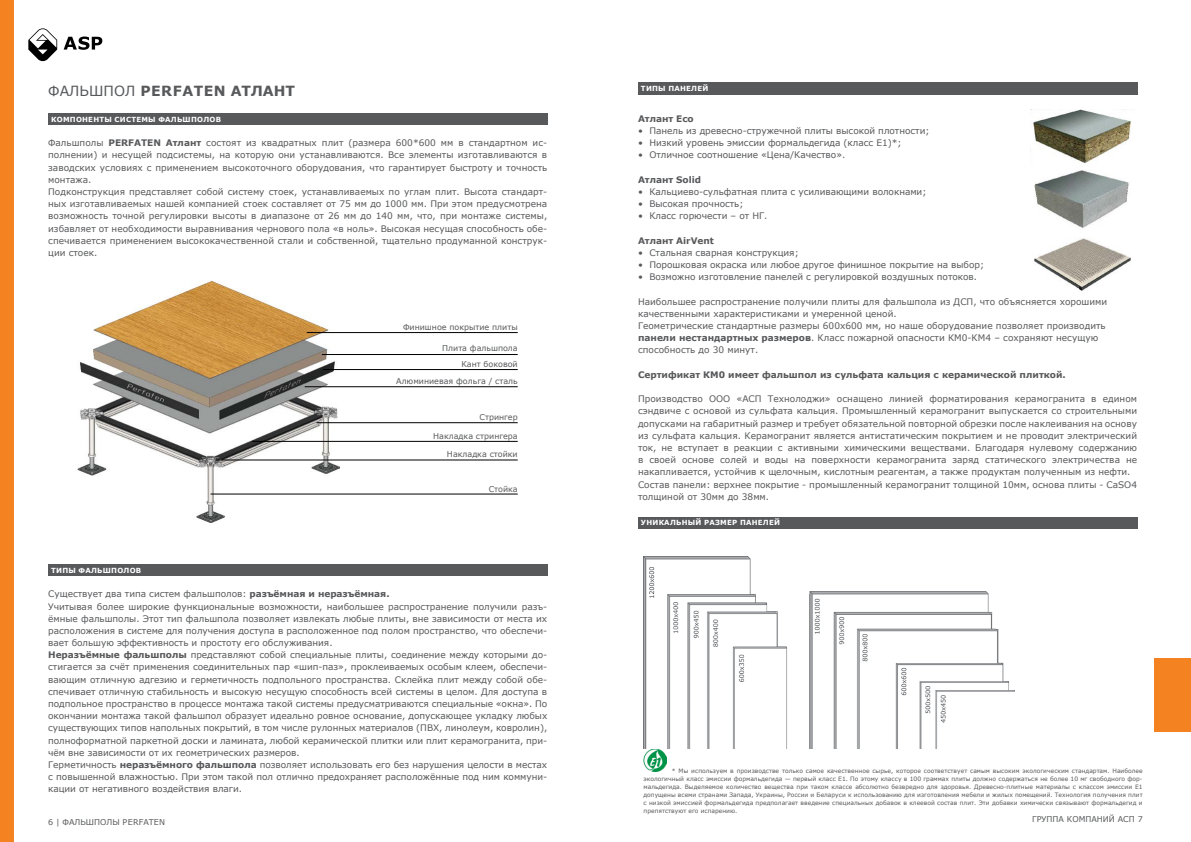
<style>
.page{position:relative;width:1191px;height:842px;background:#fff}
.page>*{position:absolute;margin:0;border:0;box-sizing:border-box;transform-origin:0 0}
.t1{font:700 14px "Verdana";letter-spacing:.035em;color:#58595b}
.t2{font:9px/12.2px "Verdana";color:#58595b}
.t3{font:700 9px "Verdana";color:#58595b}
.t4{font:8px/16.1px "Verdana";color:#58595b;text-align:right}
.t5{font:700 7px "Verdana";letter-spacing:.035em;color:#fff}
.t6{font:6px/8px "Verdana";color:#58595b;text-align:justify}
.s1{font-weight:400}
.s2{font-weight:700}
</style>
<div class="page">
<div style="left:48px;top:113px;width:499px;height:12px;background:#58595b"></div>
<img style="left:78px;top:280px;width:261px;height:242px">
<hr style="left:307px;top:332px;width:211px;height:1px;background:#000">
<hr style="left:322px;top:354px;width:196px;height:1px;background:#000">
<hr style="left:323px;top:369px;width:195px;height:1px;background:#000">
<hr style="left:305px;top:386px;width:213px;height:1px;background:#000">
<hr style="left:316px;top:422px;width:202px;height:1px;background:#000">
<hr style="left:252px;top:441px;width:266px;height:1px;background:#000">
<hr style="left:210px;top:494px;width:308px;height:1px;background:#000">
<div style="left:48px;top:564px;width:499px;height:12px;background:#58595b"></div>
<hr style="left:215px;top:460px;width:303px;height:1px;background:#000">
<img style="left:1030px;top:110px;width:101px;height:181px">
<img style="left:643px;top:749px;width:23px;height:22px">
<div style="left:638px;top:82px;width:499px;height:12px;background:#58595b"></div>
<div style="left:638px;top:517px;width:499px;height:11px;background:#58595b"></div>
<img style="left:643px;top:556px;width:371px;height:193px">
<svg style="left:64px;top:37px;width:38px;height:13px"></svg>
<svg style="left:28px;top:28px;width:29px;height:33px"></svg>
<div style="left:1154px;top:658px;width:37px;height:73px;background:#f58220"></div>
<div style="left:0;top:0;width:14px;height:842px;background:#f58220"></div>
<h1 class="t1" style="left:48px;top:81px;width:248px"><span class="s1">ФАЛЬШПОЛ</span> PERFATEN АТЛАНТ</h1>
<p class="t5" style="left:51px;top:114px;width:171px">КОМПОНЕНТЫ СИСТЕМЫ ФАЛЬШПОЛОВ</p>
<p class="t2" style="left:48px;top:137px;width:500px">Фальшполы <span class="s2">PERFATEN Атлант</span> состоят из квадратных плит (размера 600*600 мм в стандартном ис&shy;полнении) и несущей подсистемы, на которую они устанавливаются. Все элементы изготавливаются в заводских условиях с применением высокоточного оборудования, что гарантирует быстроту и точность монтажа.<br>Подконструкция представляет собой систему стоек, устанавливаемых по углам плит. Высота стандарт&shy;ных изготавливаемых нашей компанией стоек составляет от 75 мм до 1000 мм. При этом предусмотрена возможность точной регулировки высоты в диапазоне от 26 мм до 140 мм, что, при монтаже системы, избавляет от необходимости выравнивания чернового пола «в ноль». Высокая несущая способность обе&shy;спечивается применением высококачественной стали и собственной, тщательно продуманной конструк&shy;ции стоек.</p>
<p class="t4" style="left:403px;top:319px;width:116px">Финишное покрытие плиты</p>
<p class="t4" style="left:396px;top:340px;width:123px">Плита фальшпола<br>Кант боковой<br>Алюминиевая фольга / сталь</p>
<p class="t4" style="left:479px;top:409px;width:40px">Стрингер</p>
<p class="t4" style="left:433px;top:428px;width:86px">Накладка стрингера</p>
<p class="t4" style="left:447px;top:446px;width:72px">Накладка стойки</p>
<p class="t5" style="left:51px;top:565px;width:92px">ТИПЫ ФАЛЬШПОЛОВ</p>
<p class="t4" style="left:488px;top:481px;width:31px">Стойка</p>
<p class="t2" style="left:48px;top:588px;width:500px">Существует два типа систем фальшполов: <span class="s2">разъёмная и неразъёмная.<br></span>Учитывая более широкие функциональные возможности, наибольшее распространение получили разъ&shy;ёмные фальшполы. Этот тип фальшпола позволяет извлекать любые плиты, вне зависимости от места их расположения в системе для получения доступа в расположенное под полом пространство, что обеспечи&shy;вает большую эффективность и простоту его обслуживания.<br><span class="s2">Неразъёмные фальшполы</span> представляют собой специальные плиты, соединение между которыми до&shy;стигается за счёт применения соединительных пар «шип-паз», проклеиваемых особым клеем, обеспечи&shy;вающим отличную адгезию и герметичность подпольного пространства. Склейка плит между собой обе&shy;спечивает отличную стабильность и высокую несущую способность всей системы в целом. Для доступа в подпольное пространство в процессе монтажа такой системы предусматриваются специальные «окна». По окончании монтажа такой фальшпол образует идеально ровное основание, допускающее укладку любых существующих типов напольных покрытий, в том числе рулонных материалов (ПВХ, линолеум, ковролин), полноформатной паркетной доски и ламината, любой керамической плитки или плит керамогранита, при&shy;чём вне зависимости от их геометрических размеров.<br>Герметичность <span class="s2">неразъёмного фальшпола</span> позволяет использовать его без нарушения целости в местах с повышенной влажностью. При этом такой пол отлично предохраняет расположённые под ним коммуни&shy;кации от негативного воздействия влаги.</p>
<p class="t4" style="left:48px;top:814px;width:119px">6 | ФАЛЬШПОЛЫ PERFATEN</p>
<p class="t5" style="left:641px;top:83px;width:69px">ТИПЫ ПАНЕЛЕЙ</p>
<p class="t3" style="left:638px;top:112px;width:57px">Атлант Eco</p>
<p class="t2" style="left:638px;top:125px;width:293px">• Панель из древесно-стружечной плиты высокой плотности;</p>
<p class="t2" style="left:638px;top:137px;width:265px">• Низкий уровень эмиссии формальдегида (класс Е1)*;</p>
<p class="t2" style="left:638px;top:149px;width:209px">• Отличное соотношение «Цена/Качество».</p>
<p class="t3" style="left:638px;top:173px;width:65px">Атлант Solid</p>
<p class="t2" style="left:638px;top:186px;width:290px">• Кальциево-сульфатная плита с усиливающими волокнами;</p>
<p class="t2" style="left:638px;top:198px;width:107px">• Высокая прочность;</p>
<p class="t2" style="left:638px;top:210px;width:131px">• Класс горючести – от НГ.</p>
<p class="t3" style="left:638px;top:234px;width:77px">Атлант AirVent</p>
<p class="t2" style="left:638px;top:246px;width:162px">• Стальная сварная конструкция;</p>
<p class="t2" style="left:638px;top:259px;width:348px">• Порошковая окраска или любое другое финишное покрытие на выбор;</p>
<p class="t2" style="left:638px;top:271px;width:340px">• Возможно изготовление панелей с регулировкой воздушных потоков.</p>
<p class="t2" style="left:638px;top:295px;width:471px">Наибольшее распространение получили плиты для фальшпола из ДСП, что объясняется хорошими качественными характеристиками и умеренной ценой.<br>Геометрические стандартные размеры 600х600 мм, но наше оборудование позволяет производить <span class="s2">панели нестандартных размеров</span>. Класс пожарной опасности КМ0-КМ4 – сохраняют несущую способность до 30 минут.</p>
<p class="t3" style="left:638px;top:368px;width:429px">Сертификат КМ0 имеет фальшпол из сульфата кальция с керамической плиткой.</p>
<p class="t2" style="left:638px;top:393px;width:500px">Производство ООО «АСП Технолоджи» оснащено линией форматирования керамогранита в едином сэндвиче с основой из сульфата кальция. Промышленный керамогранит выпускается со строительными допусками на габаритный размер и требует обязательной повторной обрезки после наклеивания на основу из сульфата кальция. Керамогранит является антистатическим покрытием и не проводит электрический ток, не вступает в реакции с активными химическими веществами. Благодаря нулевому содержанию в своей основе солей и воды на поверхности керамогранита заряд статического электричества не накапливается, устойчив к щелочным, кислотным реагентам, а также продуктам полученным из нефти.<br>Состав панели: верхнее покрытие - промышленный керамогранит толщиной 10мм, основа плиты - CaSO4 толщиной от 30мм до 38мм.</p>
<p class="t5" style="left:641px;top:518px;width:141px">УНИКАЛЬНЫЙ РАЗМЕР ПАНЕЛЕЙ</p>
<p class="t6" style="left:643px;top:767px;width:500px;text-indent:28px">* Мы используем в производстве только самое качественное сырье, которое соответствует самым высоким экологическим стандартам. Наиболее экологичный класс эмиссии формальдегида — первый класс E1. По этому классу в 100 граммах плиты должно содержаться не более 10 мг свободного фор&shy;мальдегида. Выделяемое количество вещества при таком классе абсолютно безвредно для здоровья. Древесно-плитные материалы с классом эмиссии Е1 допущены всеми странами Запада, Украины, России и Беларуси к использованию для изготовления мебели и жилых помещений. Технология получения плит с низкой эмиссией формальдегида предполагает введение специальных добавок в клеевой состав плит. Эти добавки химически связывают формальдегид и препятствуют его испарению.</p>
<p class="t4" style="left:1032px;top:811px;width:112px">ГРУППА КОМПАНИЙ АСП 7</p>
</div>
